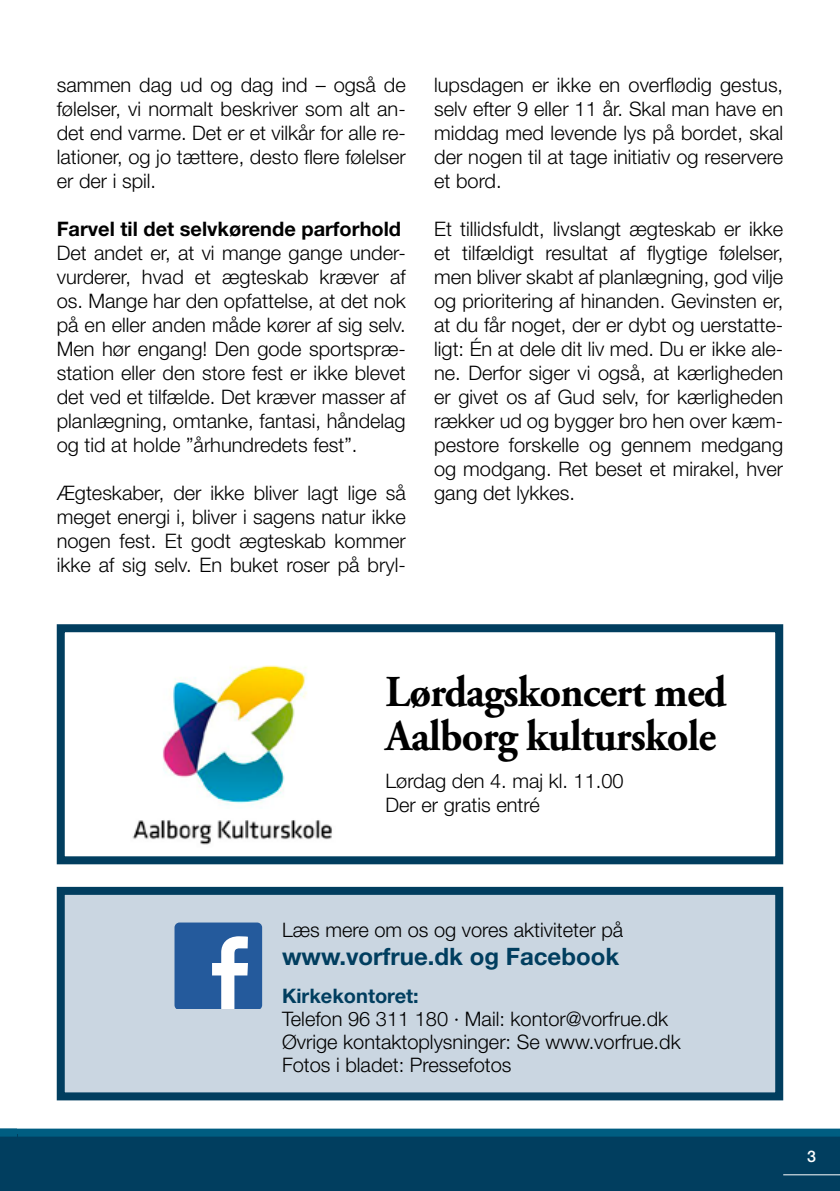
<style>
.page{position:relative;width:840px;height:1191px;background:#fff}
.page>*{position:absolute;margin:0;border:0;box-sizing:border-box;transform-origin:0 0}
.t1{font:700 44px/44px "Adobe Garamond Pro";letter-spacing:-.02em;color:#000;scale:.96 1}
.t2{font:700 24px "Helvetica Neue LT Std";color:#013e5f}
.t3{font:300 20px/24px "Helvetica Neue LT Std";color:#000;text-align:justify}
.t4{font:700 20px "Helvetica Neue LT Std";color:#000}
.t5{font:700 20px "Helvetica Neue LT Std";color:#013e5f}
.t6{font:500 16px "Helvetica Neue LT Std";color:#fff}
</style>
<div class="page">
<div style="left:0;top:1134px;width:839px;height:57px;background:#013e5f"></div>
<hr style="left:782px;top:1174px;width:57px;height:1px;background:#fff">
<div style="left:0;top:1128px;width:839px;height:8px;background:#005d81"></div>
<div style="left:57px;top:887px;width:725px;height:213px;background:#cad6e1;border:8px solid #013e5f"></div>
<div style="left:174px;top:922px;width:88px;height:87px;background:#245a9c;border-radius:5px"></div>
<svg style="left:212px;top:936px;width:36px;height:73px"></svg>
<img style="left:132px;top:665px;width:200px;height:180px">
<div style="left:57px;top:624px;width:725px;height:240px;border:8px solid #013e5f"></div>
<p class="t3" style="left:57px;top:72px;width:350px">sammen dag ud og dag ind – også de følelser, vi normalt beskriver som alt an&shy;det end varme. Det er et vilkår for alle re&shy;lationer, og jo tættere, desto flere følelser er der i spil.</p>
<p class="t4" style="left:57px;top:217px;width:346px">Farvel til det selvkørende parforhold</p>
<p class="t3" style="left:57px;top:240px;width:350px">Det andet er, at vi mange gange under&shy;vurderer, hvad et ægteskab kræver af os. Mange har den opfattelse, at det nok på en eller anden måde kører af sig selv.<br>Men hør engang! Den gode sportspræ&shy;station eller den store fest er ikke blevet det ved et tilfælde. Det kræver masser af planlægning, omtanke, fantasi, håndelag og tid at holde ”århundredets fest”.</p>
<p class="t3" style="left:57px;top:480px;width:350px">Ægteskaber, der ikke bliver lagt lige så meget energi i, bliver i sagens natur ikke nogen fest. Et godt ægteskab kommer ikke af sig selv. En buket roser på bryl-</p>
<p class="t3" style="left:434px;top:72px;width:350px">lupsdagen er ikke en overflødig gestus, selv efter 9 eller 11 år. Skal man have en middag med levende lys på bordet, skal der nogen til at tage initiativ og reservere et bord.</p>
<p class="t3" style="left:434px;top:216px;width:350px">Et tillidsfuldt, livslangt ægteskab er ikke et tilfældigt resultat af flygtige følelser, men bliver skabt af planlægning, god vilje og prioritering af hinanden. Gevinsten er, at du får noget, der er dybt og uerstatte&shy;ligt: Én at dele dit liv med. Du er ikke ale&shy;ne. Derfor siger vi også, at kærligheden er givet os af Gud selv, for kærligheden rækker ud og bygger bro hen over kæm&shy;pestore forskelle og gennem medgang og modgang. Ret beset et mirakel, hver gang det lykkes.</p>
<h1 class="t1" style="left:385px;top:670px;width:356px">Lørdagskoncert med<br>Aalborg kulturskole</h1>
<p class="t3" style="left:385px;top:768px;width:239px">Lørdag den 4. maj kl. 11.00<br>Der er gratis entré</p>
<p class="t3" style="left:282px;top:917px;width:342px">Læs mere om os og vores aktiviteter på</p>
<p class="t2" style="left:282px;top:941px;width:338px">www.vorfrue.dk og Facebook</p>
<p class="t5" style="left:282px;top:983px;width:138px">Kirkekontoret:</p>
<p class="t3" style="left:282px;top:1006px;width:400px;line-height:23px;text-align:left">Telefon 96 311 180 · Mail: kontor@vorfrue.dk<br>Øvrige kontaktoplysninger: Se www.vorfrue.dk<br>Fotos i bladet: Pressefotos</p>
<p class="t6" style="left:806px;top:1147px;width:10px">3</p>
</div>
